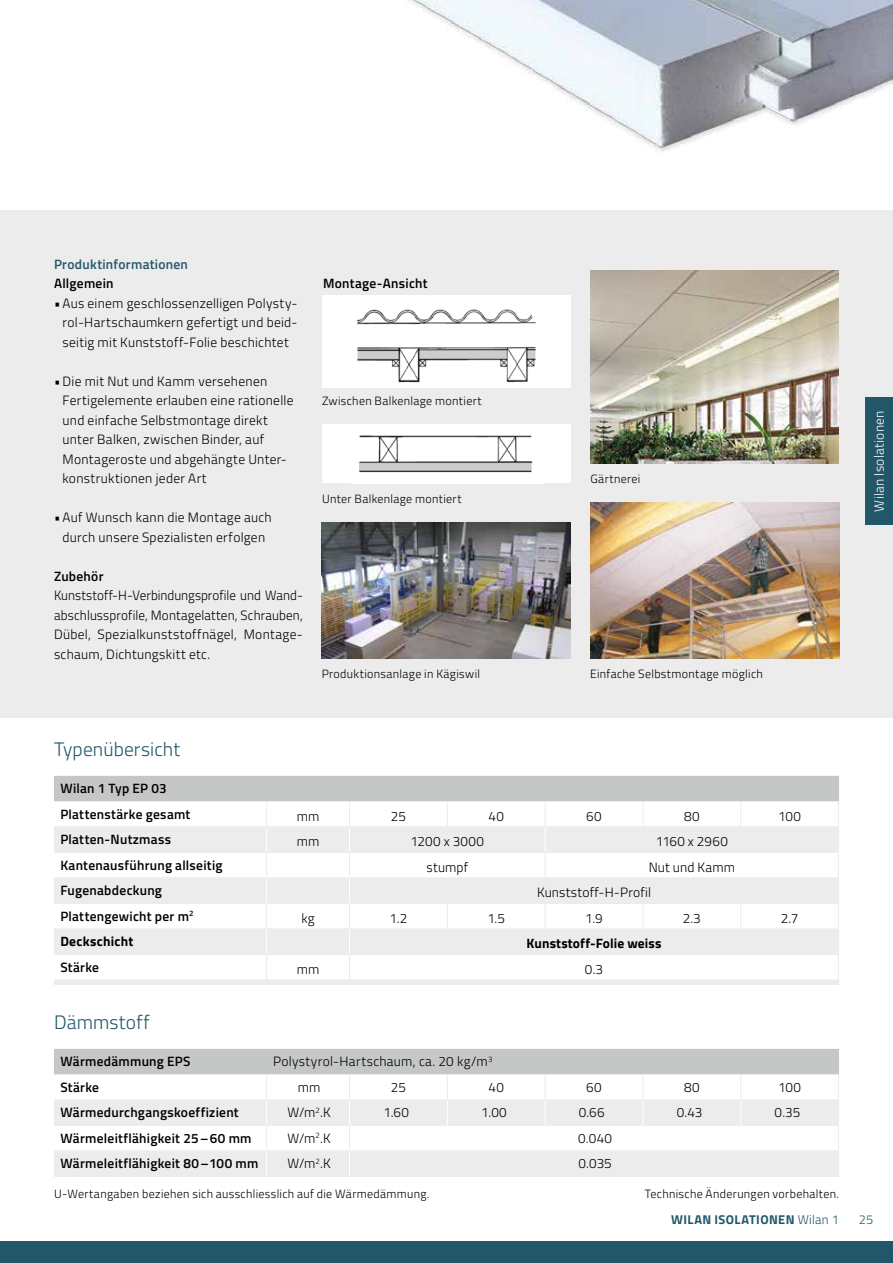
<style>
.page{position:relative;width:893px;height:1263px;background:#fff}
.page>*{position:absolute;margin:0;border:0;box-sizing:border-box;transform-origin:0 0}
.t1{font:300 19.5px "Titillium Web";letter-spacing:.005em;color:#22576a}
.t2{font:300 13.5px/19.5px "Titillium Web";letter-spacing:.02em;color:#000;text-align:justify}
.t3{font:600 13.5px/25.5px "Titillium Web";letter-spacing:.02em;color:#000}
.t4{font:700 13.5px "Titillium Web";letter-spacing:.01em;color:#000}
.t5{font:600 13.5px "Titillium Web";letter-spacing:.02em;color:#22576a}
.t6{font:300 13.5px "Titillium Web";letter-spacing:.02em;color:#fff}
.t7{font:700 12.75px "Titillium Web";letter-spacing:.03em;color:#22576a}
.t8{font:300 12.75px "Titillium Web";color:#22576a}
.t9{font:300 12px "Titillium Web";letter-spacing:.025em;color:#000}
.s1{font-weight:300}
</style>
<div class="page">
<div style="left:0;top:210px;width:893px;height:507px;background:#ececec"></div>
<div style="left:0;top:1242px;width:893px;height:21px;background:#22576a"></div>
<div style="left:322px;top:295px;width:249px;height:93px;background:#fff"></div>
<img style="left:356px;top:309px;width:180px;height:74px">
<div style="left:322px;top:424px;width:249px;height:59px;background:#fff"></div>
<img style="left:359px;top:435px;width:174px;height:38px">
<svg style="left:54px;top:776px;width:785px;height:208px"></svg>
<hr style="left:54px;top:984px;width:213px;height:1px;background:#ececec">
<hr style="left:267px;top:984px;width:83px;height:1px;background:#ececec">
<hr style="left:350px;top:984px;width:97px;height:1px;background:#ececec">
<hr style="left:447px;top:984px;width:98px;height:1px;background:#ececec">
<hr style="left:545px;top:984px;width:98px;height:1px;background:#ececec">
<hr style="left:643px;top:984px;width:98px;height:1px;background:#ececec">
<hr style="left:741px;top:984px;width:98px;height:1px;background:#ececec">
<hr style="left:54px;top:1176px;width:213px;height:1px;background:#ececec">
<hr style="left:267px;top:1176px;width:83px;height:1px;background:#ececec">
<hr style="left:350px;top:1176px;width:97px;height:1px;background:#ececec">
<hr style="left:447px;top:1176px;width:98px;height:1px;background:#ececec">
<hr style="left:545px;top:1176px;width:98px;height:1px;background:#ececec">
<hr style="left:643px;top:1176px;width:98px;height:1px;background:#ececec">
<hr style="left:741px;top:1176px;width:98px;height:1px;background:#ececec">
<svg style="left:54px;top:1049px;width:785px;height:127px"></svg>
<img style="left:408px;top:0;width:485px;height:152px">
<img style="left:590px;top:503px;width:250px;height:156px">
<img style="left:321px;top:522px;width:250px;height:137px">
<img style="left:590px;top:270px;width:249px;height:194px">
<div style="left:866px;top:397px;width:27px;height:128px;background:#22576a"></div>
<p class="t5" style="left:54px;top:254px;width:135px">Produktinformationen</p>
<p class="t3" style="left:54px;top:270px;width:61px">Allgemein</p>
<p class="t2" style="left:63px;top:292px;width:237px;text-indent:-9px">• Aus einem geschlossenzelligen Polysty&shy;rol-Hartschaumkern gefertigt und beid&shy;seitig mit Kunststoff-Folie beschichtet</p>
<p class="t2" style="left:63px;top:370px;width:232px;text-align:left;text-indent:-9px">•Die mit Nut und Kamm versehenen Fertigelemente erlauben eine rationelle und einfache Selbstmontage direkt unter Balken, zwischen Binder, auf Montageroste und abgehängte Unter&shy;konstruktionen jeder Art</p>
<p class="t2" style="left:54px;top:507px;width:219px;text-align:center">• Auf Wunsch kann die Montage auch durch unsere Spezialisten erfolgen</p>
<p class="t3" style="left:54px;top:562px;width:51px">Zubehör</p>
<p class="t2" style="left:54px;top:585px;width:250px">Kunststoff-H-Verbindungsprofile und Wand&shy;abschlussprofile, Montagelatten, Schrauben, Dübel, Spezialkunststoffnägel, Montage&shy;schaum, Dichtungskitt etc.</p>
<p class="t3" style="left:323px;top:270px;width:106px">Montage-Ansicht</p>
<p class="t9" style="left:322px;top:392px;width:161px">Zwischen Balkenlage montiert</p>
<p class="t9" style="left:322px;top:490px;width:141px">Unter Balkenlage montiert</p>
<p class="t9" style="left:590px;top:470px;width:51px">Gärtnerei</p>
<p class="t9" style="left:322px;top:665px;width:160px">Produktionsanlage in Kägiswil</p>
<p class="t9" style="left:590px;top:665px;width:174px">Einfache Selbstmontage möglich</p>
<p class="t6" style="left:869px;top:512px;width:102px;rotate:-90deg">Wilan Isolationen</p>
<h1 class="t1" style="left:54px;top:735px;width:128px">Typenübersicht</h1>
<p class="t3" style="left:60px;top:775px;width:132px">Wilan 1 Typ EP 03<br>Plattenstärke gesamt</p>
<p class="t2" style="left:297px;top:806px;width:24px">mm</p>
<p class="t2" style="left:391px;top:806px;width:17px">25</p>
<p class="t2" style="left:488px;top:806px;width:17px">40</p>
<p class="t2" style="left:586px;top:806px;width:17px">60</p>
<p class="t2" style="left:684px;top:806px;width:17px">80</p>
<p class="t2" style="left:778px;top:806px;width:24px">100</p>
<p class="t3" style="left:60px;top:826px;width:112px">Platten-Nutzmass</p>
<p class="t2" style="left:297px;top:831px;width:24px">mm</p>
<p class="t2" style="left:411px;top:831px;width:75px">1200 x 3000</p>
<p class="t2" style="left:656px;top:831px;width:74px">1160 x 2960</p>
<p class="t3" style="left:60px;top:852px;width:164px">Kantenausführung allseitig</p>
<p class="t2" style="left:426px;top:857px;width:43px">stumpf</p>
<p class="t2" style="left:649px;top:857px;width:88px">Nut und Kamm</p>
<p class="t3" style="left:60px;top:877px;width:103px">Fugenabdeckung</p>
<p class="t2" style="left:537px;top:882px;width:115px">Kunststoff-H-Profil</p>
<p class="t3" style="left:60px;top:903px;width:135px">Plattengewicht per m<sup>2</sup></p>
<p class="t2" style="left:301px;top:908px;width:15px">kg</p>
<p class="t2" style="left:390px;top:908px;width:19px">1.2</p>
<p class="t2" style="left:487px;top:908px;width:19px">1.5</p>
<p class="t2" style="left:585px;top:908px;width:19px">1.9</p>
<p class="t2" style="left:683px;top:908px;width:20px">2.3</p>
<p class="t2" style="left:781px;top:908px;width:19px">2.7</p>
<p class="t4" style="left:60px;top:931px;width:75px">Deckschicht</p>
<p class="t4" style="left:527px;top:933px;width:136px">Kunststoff-Folie weiss</p>
<p class="t3" style="left:60px;top:954px;width:40px">Stärke</p>
<p class="t2" style="left:297px;top:959px;width:24px">mm</p>
<p class="t2" style="left:585px;top:959px;width:20px">0.3</p>
<h1 class="t1" style="left:54px;top:1008px;width:97px">Dämmstoff</h1>
<p class="t3" style="left:60px;top:1048px;width:132px">Wärmedämmung EPS</p>
<p class="t2" style="left:273px;top:1051px;width:221px">Polystyrol-Hartschaum, ca. 20 kg/m<sup>3</sup></p>
<p class="t3" style="left:60px;top:1074px;width:40px">Stärke</p>
<p class="t2" style="left:298px;top:1077px;width:24px">mm</p>
<p class="t2" style="left:391px;top:1077px;width:17px">25</p>
<p class="t2" style="left:488px;top:1077px;width:17px">40</p>
<p class="t2" style="left:586px;top:1077px;width:17px">60</p>
<p class="t2" style="left:684px;top:1077px;width:17px">80</p>
<p class="t2" style="left:778px;top:1077px;width:24px">100</p>
<p class="t3" style="left:60px;top:1099px;width:180px">Wärmedurchgangskoeffizient</p>
<p class="t2" style="left:288px;top:1102px;width:45px">W/m<sup>2</sup>.K</p>
<p class="t2" style="left:384px;top:1102px;width:27px">1.60</p>
<p class="t2" style="left:481px;top:1102px;width:27px">1.00</p>
<p class="t2" style="left:579px;top:1102px;width:27px">0.66</p>
<p class="t2" style="left:677px;top:1102px;width:27px">0.43</p>
<p class="t2" style="left:775px;top:1102px;width:27px">0.35</p>
<p class="t3" style="left:60px;top:1125px;width:193px">Wärmeleitflähigkeit 25–60 mm</p>
<p class="t2" style="left:288px;top:1128px;width:45px">W/m<sup>2</sup>.K</p>
<p class="t2" style="left:578px;top:1128px;width:35px">0.040</p>
<p class="t3" style="left:60px;top:1150px;width:199px">Wärmeleitflähigkeit 80–100 mm</p>
<p class="t2" style="left:288px;top:1153px;width:45px">W/m<sup>2</sup>.K</p>
<p class="t2" style="left:578px;top:1153px;width:35px">0.035</p>
<p class="t9" style="left:54px;top:1185px;width:377px">U-Wertangaben beziehen sich ausschliesslich auf die Wärmedämmung.</p>
<p class="t9" style="left:645px;top:1185px;width:196px">Technische Änderungen vorbehalten.</p>
<p class="t7" style="left:671px;top:1210px;width:169px">WILAN ISOLATIONEN <span class="s1">Wilan 1</span></p>
<p class="t8" style="left:859px;top:1210px;width:16px">25</p>
</div>
